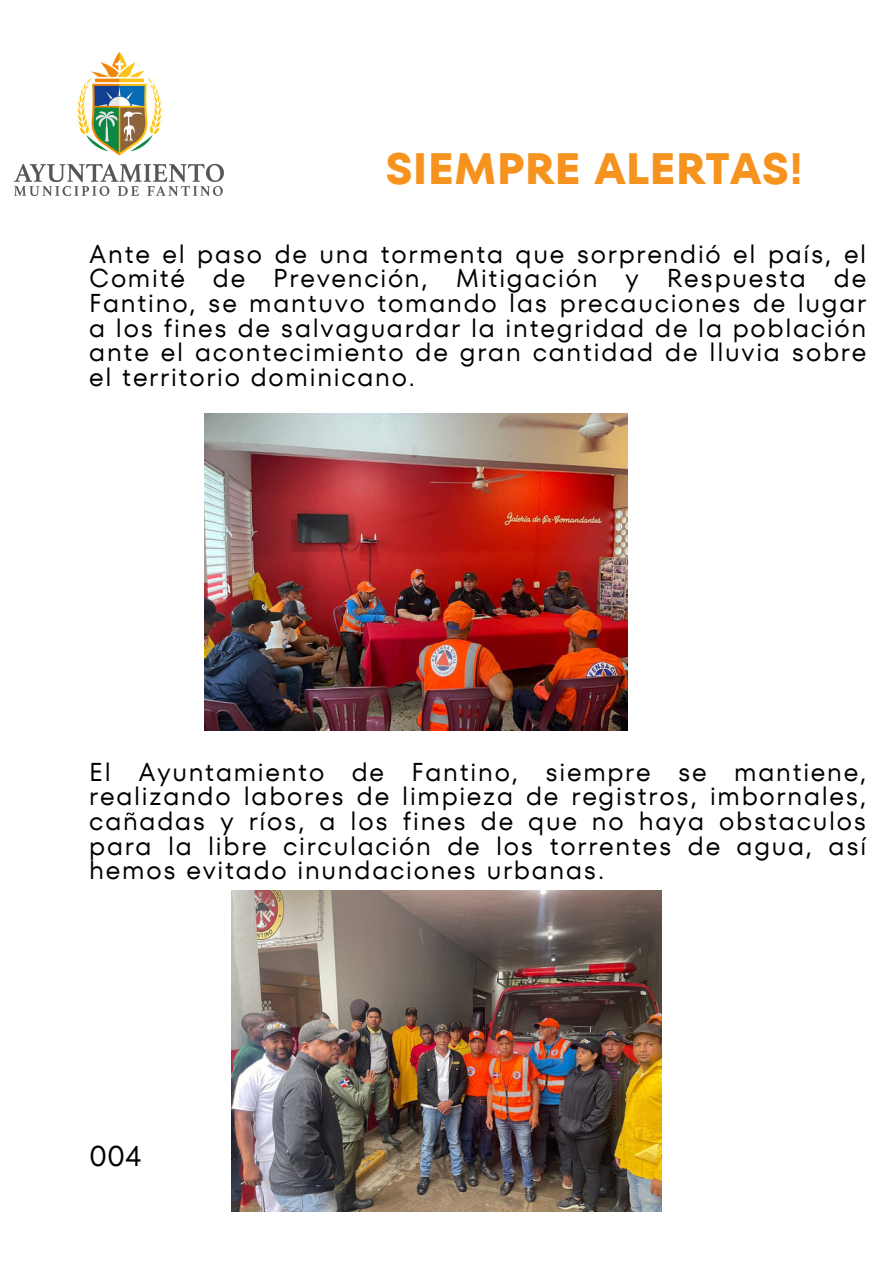
<style>
.page{position:relative;width:893px;height:1264px;background:#fff}
.page>*{position:absolute;margin:0;border:0;box-sizing:border-box;transform-origin:0 0}
.t1{font:700 43.8px "TT Fors";color:#f6921e}
.t2{font:28.5px "TT Fors";color:#000}
.t3{font:25.8px/24.6px "TT Fors";letter-spacing:.07em;color:#000;text-align:justify}
</style>
<div class="page">
<img style="left:15px;top:53px;width:209px;height:142px">
<img style="left:204px;top:414px;width:423px;height:317px">
<img style="left:232px;top:890px;width:429px;height:321px">
<p class="t1" style="left:385px;top:138px;width:419px">SIEMPRE ALERTAS!</p>
<p class="t3" style="left:89px;top:241px;width:778px">Ante el paso de una tormenta que sorprendió el país, el Comité de Prevención, Mitigación y Respuesta de Fantino, se mantuvo tomando las precauciones de lugar a los fines de salvaguardar la integridad de la población ante el acontecimiento de gran cantidad de lluvia sobre el territorio dominicano.</p>
<p class="t3" style="left:89px;top:759px;width:778px">El Ayuntamiento de Fantino, siempre se mantiene, realizando labores de limpieza de registros, imbornales, cañadas y ríos, a los fines de que no haya obstaculos para la libre circulación de los torrentes de agua, así hemos evitado inundaciones urbanas.</p>
<p class="t2" style="left:89px;top:1136px;width:53px">004</p>
</div>
